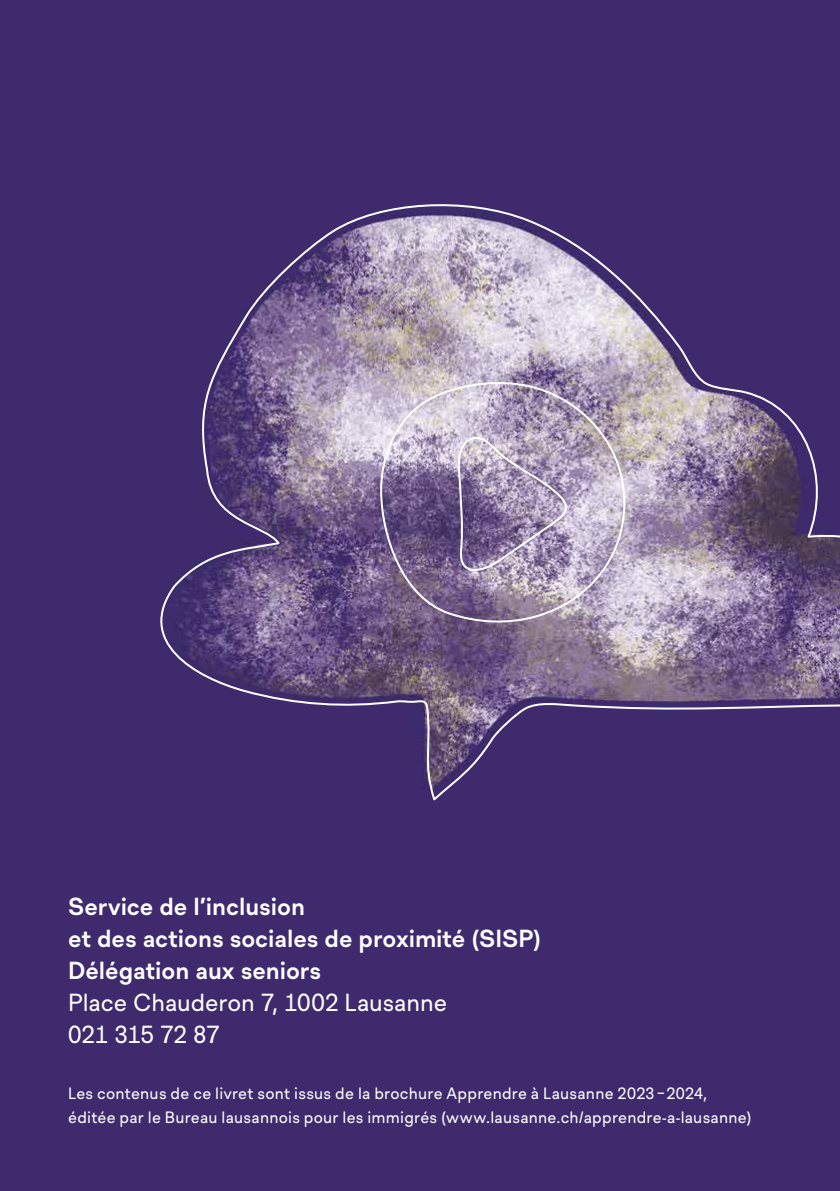
<style>
.page{position:relative;width:840px;height:1191px;background:#fff}
.page>*{position:absolute;margin:0;border:0;box-sizing:border-box;transform-origin:0 0}
.t1{font:700 24px/32px "Lausanne";color:#fff}
.t2{font:24px/32px "Lausanne";letter-spacing:-.005em;color:#fff}
.t3{font:16px/24px "Lausanne";letter-spacing:.015em;color:#fff}
</style>
<div class="page">
<div style="left:0;top:0;width:839px;height:1191px;background:#3f2a6d"></div>
<svg style="left:134px;top:193px;width:705px;height:610px;background:#695787"></svg>
<svg style="left:380px;top:379px;width:249px;height:245px;background:#a495b0"></svg>
<h1 class="t1" style="left:68px;top:891px;width:474px">Service de l’inclusion<br>et des actions sociales de proximité (SISP)<br>Délégation aux seniors</h1>
<h1 class="t2" style="left:68px;top:987px;width:380px">Place Chauderon 7, 1002 Lausanne<br>021 315 72 87</h1>
<p class="t3" style="left:68px;top:1082px;width:684px">Les contenus de ce livret sont issus de la brochure Apprendre à Lausanne 2023 − 2024, éditée par le Bureau lausannois pour les immigrés (www.lausanne.ch/apprendre-a-lausanne)</p>
</div>
